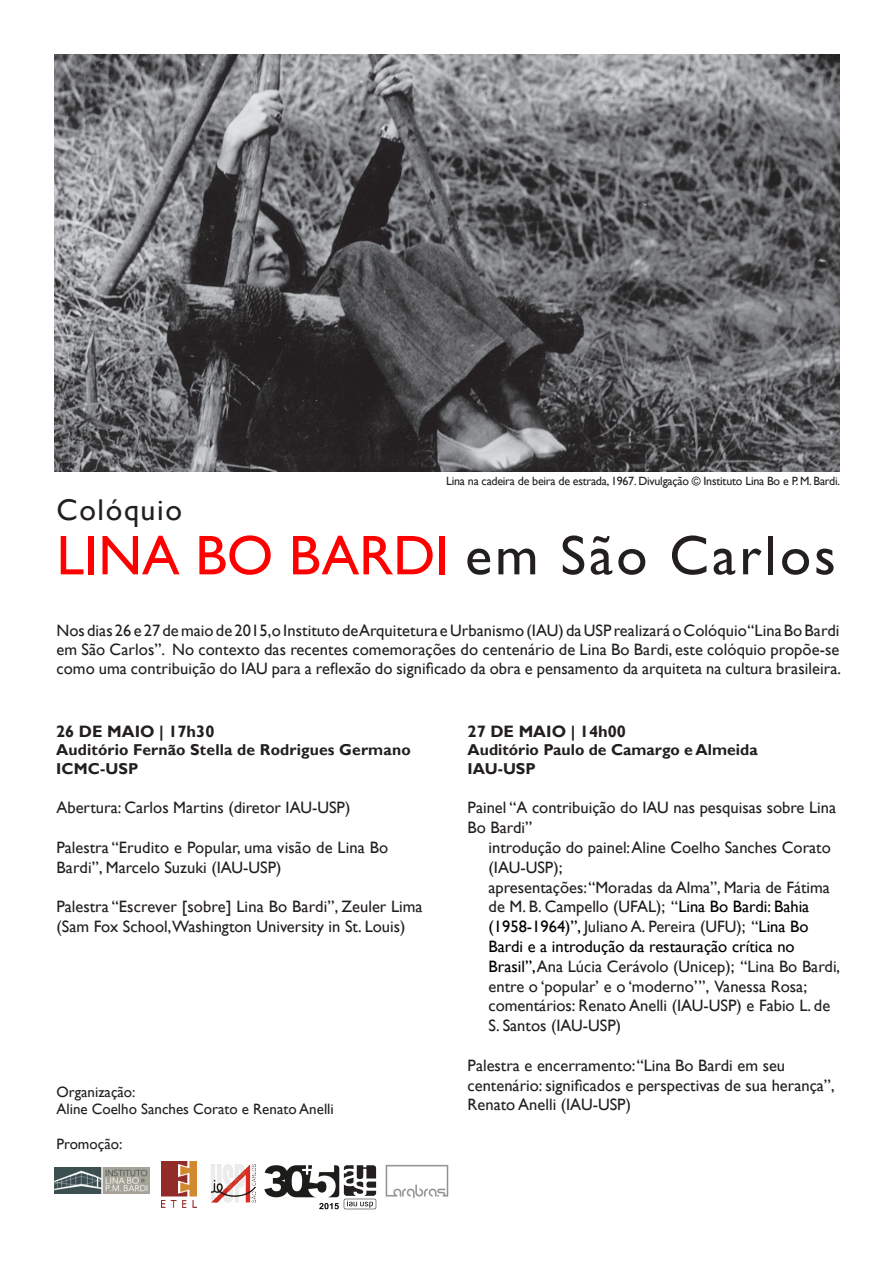
<style>
.page{position:relative;width:893px;height:1263px;background:#fff}
.page>*{position:absolute;margin:0;border:0;box-sizing:border-box;transform-origin:0 0}
.t1{font:56.25px "Gill Sans";letter-spacing:.035em;color:#f00}
.t2{font:30px "Gill Sans";letter-spacing:.055em;color:#231f20}
.t3{font:16.5px/19.8px "Gill Sans";color:#231f20}
.t4{font:700 16.5px "Gill Sans";color:#231f20}
.t5{font:700 15.75px/19px "Gill Sans";letter-spacing:.01em;color:#231f20}
.t6{font:15px "Gill Sans";color:#231f20}
.t7{font:12px "Gill Sans";letter-spacing:-.02em;color:#231f20}
.s1{color:#231f20}
.s2{color:#000}
.s3{color:#222}
</style>
<div class="page">
<img style="left:54px;top:54px;width:785px;height:418px">
<img style="left:210px;top:1164px;width:46px;height:38px">
<svg style="left:264px;top:1165px;width:112px;height:44px"></svg>
<img style="left:54px;top:1168px;width:96px;height:25px">
<img style="left:385px;top:1164px;width:64px;height:33px">
<img style="left:161px;top:1162px;width:35px;height:46px">
<p class="t2" style="left:56px;top:492px;width:127px">Colóquio</p>
<p class="t7" style="left:446px;top:474px;width:395px">Lina na cadeira de beira de estrada, 1967. Divulgação © Instituto Lina Bo e P. M. Bardi.</p>
<p class="t1" style="left:56px;top:523px;width:781px">LINA BO BARDI <span class="s1">em São Carlos</span></p>
<p class="t3" style="left:56px;top:621px;width:786px;line-height:19px;text-align:justify">Nos dias 26 e 27 de maio de 2015,o Instituto de Arquitetura e Urbanismo (IAU) da USP realizará o Colóquio “Lina Bo Bardi em São Carlos”. No contexto das recentes comemorações do centenário de Lina Bo Bardi, este colóquio propõe-se como uma contribuição do IAU para a reflexão do significado da obra e pensamento da arquiteta na cultura brasileira.</p>
<p class="t4" style="left:56px;top:721px;width:160px">26 DE MAIO | 17h30</p>
<p class="t5" style="left:56px;top:740px;width:356px">Auditório Fernão Stella de Rodrigues Germano<br>ICMC-USP</p>
<p class="t3" style="left:56px;top:798px;width:295px">Abertura: Carlos Martins (diretor IAU-USP)</p>
<p class="t3" style="left:56px;top:838px;width:333px">Palestra “Erudito e Popular, uma visão de Lina Bo<br>Bardi”, Marcelo Suzuki (IAU-USP)</p>
<p class="t3" style="left:56px;top:897px;width:368px">Palestra “Escrever [sobre] Lina Bo Bardi”, Zeuler Lima (Sam Fox School,Washington University in St. Louis)</p>
<p class="t6" style="left:56px;top:1083px;width:81px">Organização:</p>
<p class="t6" style="left:56px;top:1100px;width:279px">Aline Coelho Sanches Corato e Renato Anelli</p>
<p class="t6" style="left:56px;top:1135px;width:67px">Promoção:</p>
<p class="t4" style="left:468px;top:721px;width:160px">27 DE MAIO | 14h00</p>
<p class="t5" style="left:468px;top:740px;width:292px;line-height:19.8px">Auditório Paulo de Camargo e Almeida<br>IAU-USP</p>
<p class="t3" style="left:468px;top:798px;width:370px">Painel “A contribuição do IAU nas pesquisas sobre Lina<br>Bo Bardi”</p>
<p class="t3" style="left:489px;top:838px;width:344px">introdução do painel: Aline Coelho Sanches Corato (IAU-USP);</p>
<p class="t3" style="left:489px;top:877px;width:353px">apresentações: “Moradas da Alma”, Maria de Fátima de M. B. Campello (UFAL); “<span class="s2">Lina Bo Bardi: Bahia (1958-1964)”,</span> Juliano A. Pereira (UFU); “<span class="s2">Lina Bo Bardi e a introdução da restauração crítica no Brasil”,</span> Ana Lúcia Cerávolo (Unicep); “<span class="s3">Lina Bo Bardi, entre o ‘popular’ e o ‘moderno’”,</span> Vanessa Rosa;</p>
<p class="t3" style="left:489px;top:996px;width:343px">comentários: Renato Anelli (IAU-USP) e Fabio L. de<br>S. Santos (IAU-USP)</p>
<p class="t3" style="left:468px;top:1055px;width:369px">Palestra e encerramento: “Lina Bo Bardi em seu centenário: significados e perspectivas de sua herança”,<br>Renato Anelli (IAU-USP)</p>
</div>
